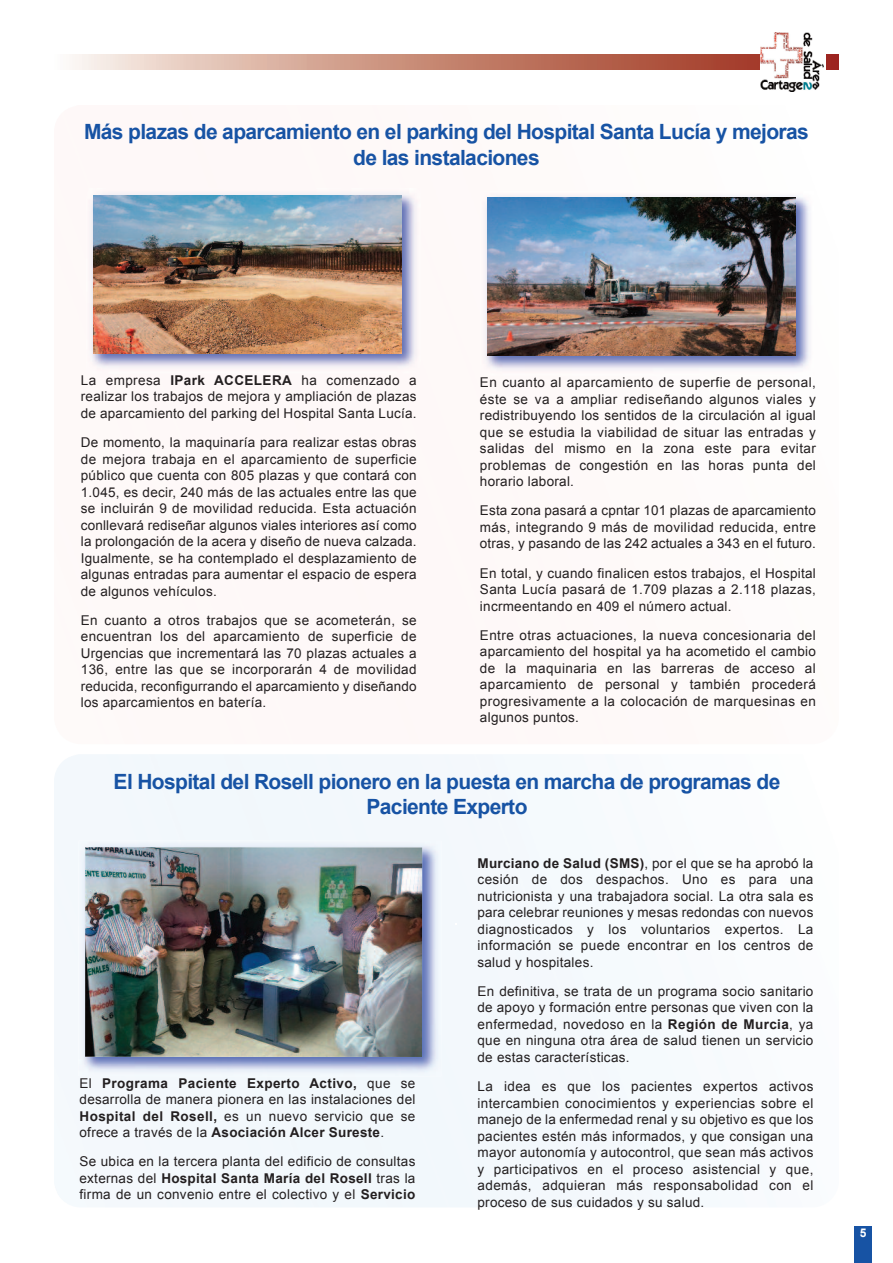
<style>
.page{position:relative;width:893px;height:1263px;background:#fff}
.page>*{position:absolute;margin:0;border:0;box-sizing:border-box;transform-origin:0 0}
.t1{font:700 21px/25.2px "Arial";letter-spacing:-.03em;color:#1753a4;text-align:center}
.t2{font:13.5px/16.5px "Arial";letter-spacing:.02em;color:#231f20;text-align:justify}
.t3{font:700 12px "Arial";color:#fff}
.s1{font-weight:700}
</style>
<div class="page">
<img style="left:72px;top:54px;width:767px;height:16px">
<div style="left:855px;top:1226px;width:17px;height:37px;background:#1753a4"></div>
<div style="left:760px;top:32px;width:66px;height:62px;background:#fff"></div>
<img style="left:761px;top:32px;width:63px;height:59px">
<img style="left:89px;top:191px;width:328px;height:178px">
<img style="left:93px;top:196px;width:308px;height:158px">
<img style="left:78px;top:840px;width:364px;height:236px">
<img style="left:85px;top:847px;width:337px;height:210px">
<img style="left:484px;top:195px;width:325px;height:176px">
<img style="left:487px;top:198px;width:308px;height:158px">
<h1 class="t1" style="left:84px;top:119px;width:726px">Más plazas de aparcamiento en el parking del Hospital Santa Lucía y mejoras de las instalaciones</h1>
<p class="t2" style="left:81px;top:372px;width:337px">La empresa <span class="s1">IPark ACCELERA</span> ha comenzado a realizar los trabajos de mejora y ampliación de plazas de aparcamiento del parking del Hospital Santa Lucía.</p>
<p class="t2" style="left:81px;top:434px;width:337px">De momento, la maquinaría para realizar estas obras de mejora trabaja en el aparcamiento de superficie público que cuenta con 805 plazas y que contará con 1.045, es decir, 240 más de las actuales entre las que se incluirán 9 de movilidad reducida. Esta actuación conllevará rediseñar algunos viales interiores así como la prolongación de la acera y diseño de nueva calzada.<br>Igualmente, se ha contemplado el desplazamiento de algunas entradas para aumentar el espacio de espera de algunos vehículos.</p>
<p class="t2" style="left:81px;top:612px;width:337px">En cuanto a otros trabajos que se acometerán, se encuentran los del aparcamiento de superficie de Urgencias que incrementará las 70 plazas actuales a 136, entre las que se incorporarán 4 de movilidad reducida, reconfigurrando el aparcamiento y diseñando los aparcamientos en batería.</p>
<p class="t2" style="left:480px;top:374px;width:337px">En cuanto al aparcamiento de superfie de personal, éste se va a ampliar rediseñando algunos viales y redistribuyendo los sentidos de la circulación al igual que se estudia la viabilidad de situar las entradas y salidas del mismo en la zona este para evitar problemas de congestión en las horas punta del horario laboral.</p>
<p class="t2" style="left:480px;top:502px;width:337px">Esta zona pasará a cpntar 101 plazas de aparcamiento más, integrando 9 más de movilidad reducida, entre otras, y pasando de las 242 actuales a 343 en el futuro.</p>
<p class="t2" style="left:480px;top:565px;width:337px">En total, y cuando finalicen estos trabajos, el Hospital Santa Lucía pasará de 1.709 plazas a 2.118 plazas, incrmeentando en 409 el número actual.</p>
<p class="t2" style="left:480px;top:627px;width:337px">Entre otras actuaciones, la nueva concesionaria del aparcamiento del hospital ya ha acometido el cambio de la maquinaria en las barreras de acceso al aparcamiento de personal y también procederá progresivamente a la colocación de marquesinas en algunos puntos.</p>
<h1 class="t1" style="left:114px;top:769px;width:668px">El Hospital del Rosell pionero en la puesta en marcha de programas de<br>Paciente Experto</h1>
<p class="t2" style="left:80px;top:1074px;width:337px">El <span class="s1">Programa Paciente Experto Activo,</span> que se desarrolla de manera pionera en las instalaciones del <span class="s1">Hospital del Rosell,</span> es un nuevo servicio que se ofrece a través de la <span class="s1">Asociación Alcer Sureste</span>.</p>
<p class="t2" style="left:80px;top:1153px;width:337px">Se ubica en la tercera planta del edificio de consultas externas del <span class="s1">Hospital Santa María del Rosell</span> tras la firma de un convenio entre el colectivo y el <span class="s1">Servicio</span></p>
<p class="t2" style="left:477px;top:855px;width:337px"><span class="s1">Murciano de Salud (SMS)</span>, por el que se ha aprobó la cesión de dos despachos. Uno es para una nutricionista y una trabajadora social. La otra sala es para celebrar reuniones y mesas redondas con nuevos diagnosticados y los voluntarios expertos. La información se puede encontrar en los centros de salud y hospitales.</p>
<p class="t2" style="left:477px;top:983px;width:337px">En definitiva, se trata de un programa socio sanitario de apoyo y formación entre personas que viven con la enfermedad, novedoso en la <span class="s1">Región de Murcia</span>, ya que en ninguna otra área de salud tienen un servicio de estas características.</p>
<p class="t2" style="left:477px;top:1078px;width:337px">La idea es que los pacientes expertos activos intercambien conocimientos y experiencias sobre el manejo de la enfermedad renal y su objetivo es que los pacientes estén más informados, y que consigan una mayor autonomía y autocontrol, que sean más activos y participativos en el proceso asistencial y que, además, adquieran más responsabolidad con el proceso de sus cuidados y su salud.</p>
<p class="t3" style="left:860px;top:1226px;width:8px">5</p>
</div>
